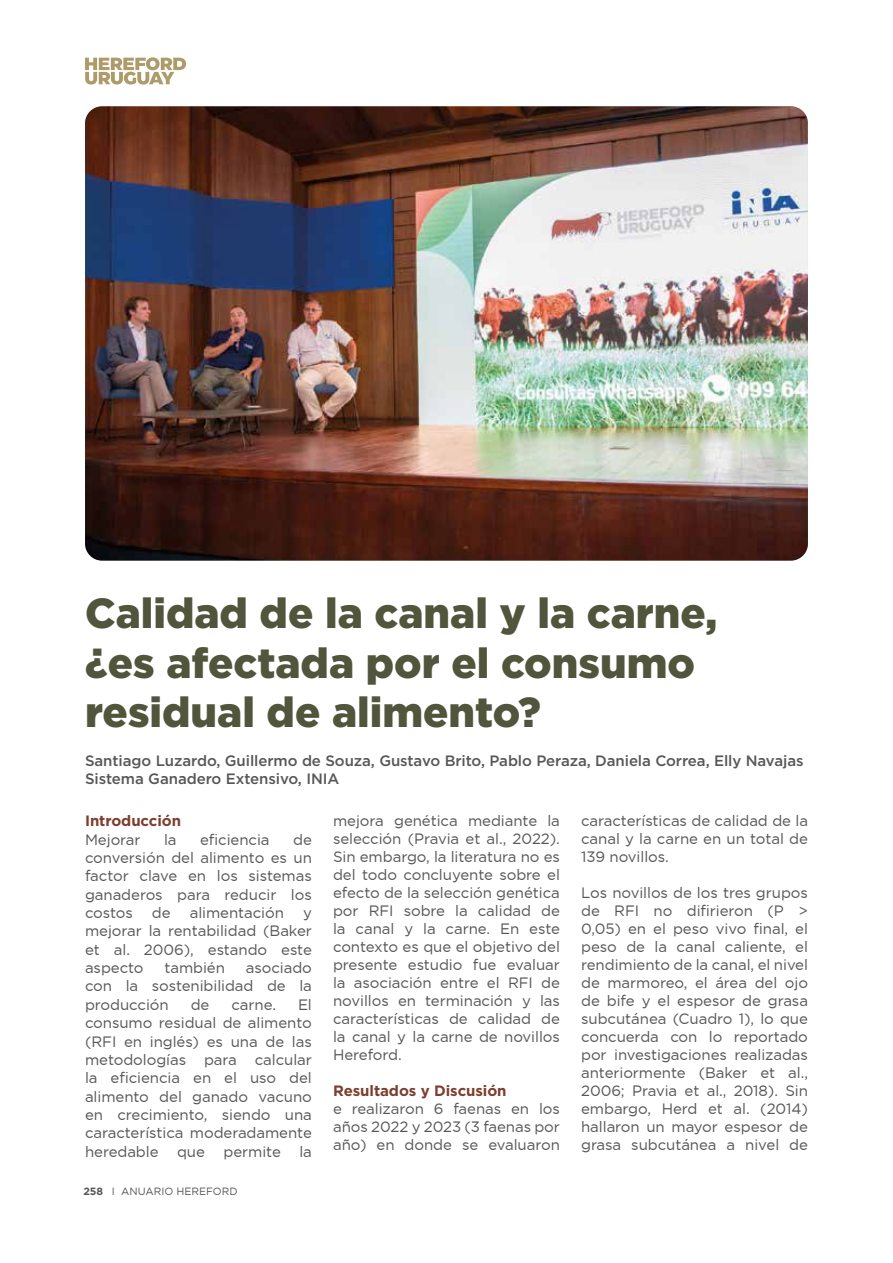
<style>
.page{position:relative;width:893px;height:1263px;background:#fff}
.page>*{position:absolute;margin:0;border:0;box-sizing:border-box;transform-origin:0 0}
.t1{font:900 42px/49.5px "Gotham";color:#51553b}
.t2{font:15px/18px "Gotham";letter-spacing:-.005em;color:#575756;text-align:justify}
.t3{font:500 15px/18px "Gotham";letter-spacing:-.005em;color:#575756}
.t4{font:700 15px "Gotham";letter-spacing:-.005em;color:#7c3e2f}
.t5{font:10.5px "Gotham";color:#575756}
.s1{font-weight:700}
</style>
<div class="page">
<svg style="left:85px;top:57px;width:101px;height:28px"></svg>
<img style="left:85px;top:106px;width:723px;height:455px">
<h1 class="t1" style="left:85px;top:588px;width:634px">Calidad de la canal y la carne, ¿es afectada por el consumo residual de alimento?</h1>
<p class="t3" style="left:85px;top:751px;width:720px">Santiago Luzardo, Guillermo de Souza, Gustavo Brito, Pablo Peraza, Daniela Correa, Elly Navajas<br>Sistema Ganadero Extensivo, INIA</p>
<p class="t4" style="left:85px;top:811px;width:97px">Introducción</p>
<p class="t2" style="left:85px;top:830px;width:57px">Mejorar</p>
<p class="t2" style="left:164px;top:830px;width:14px">la</p>
<p class="t2" style="left:200px;top:830px;width:71px">eficiencia</p>
<p class="t2" style="left:85px;top:830px;width:228px;text-indent:208px">de conversión del alimento es un factor clave en los sistemas ganaderos para reducir los costos</p>
<p class="t2" style="left:152px;top:903px;width:20px">de</p>
<p class="t2" style="left:190px;top:903px;width:96px">alimentación</p>
<p class="t2" style="left:85px;top:903px;width:228px;text-indent:218px">y mejorar la rentabilidad (Baker et al. 2006), estando este aspecto</p>
<p class="t2" style="left:164px;top:958px;width:62px">también</p>
<p class="t2" style="left:85px;top:958px;width:228px;text-indent:161px">asociado con la sostenibilidad de la producción</p>
<p class="t2" style="left:85px;top:995px;width:228px;text-indent:213px">El consumo residual de alimento (RFI en inglés) es una de las metodologías para calcular la eficiencia en el uso del alimento del ganado vacuno en crecimiento, siendo una característica moderadamente heredable que permite la</p>
<p class="t2" style="left:191px;top:995px;width:20px">de</p>
<p class="t2" style="left:231px;top:995px;width:46px">carne.</p>
<p class="t5" style="left:83px;top:1185px;width:156px"><span class="s1">258</span> I ANUARIO HEREFORD</p>
<p class="t2" style="left:333px;top:812px;width:228px">mejora genética mediante la selección (Pravia et al., 2022).<br>Sin embargo, la literatura no es del todo concluyente sobre el efecto de la selección genética por RFI sobre la calidad de la canal y la carne. En este contexto es que el objetivo del presente estudio fue evaluar la asociación entre el RFI de novillos en terminación y las características de calidad de la canal y la carne de novillos Hereford.</p>
<p class="t4" style="left:333px;top:1081px;width:175px">Resultados y Discusión</p>
<p class="t2" style="left:333px;top:1100px;width:228px">e realizaron 6 faenas en los años 2022 y 2023 (3 faenas por año) en donde se evaluaron</p>
<p class="t2" style="left:581px;top:812px;width:228px">características de calidad de la canal y la carne en un total de 139 novillos.</p>
<p class="t2" style="left:581px;top:884px;width:228px">Los novillos de los tres grupos de RFI no difirieron (P &gt; 0,05) en el peso vivo final, el peso de la canal caliente, el rendimiento de la canal, el nivel de marmoreo, el área del ojo de bife y el espesor de grasa subcutánea (Cuadro 1), lo que concuerda con lo reportado por investigaciones realizadas anteriormente (Baker et al., 2006; Pravia et al., 2018). Sin embargo, Herd et al. (2014) hallaron un mayor espesor de grasa subcutánea a nivel de</p>
</div>
